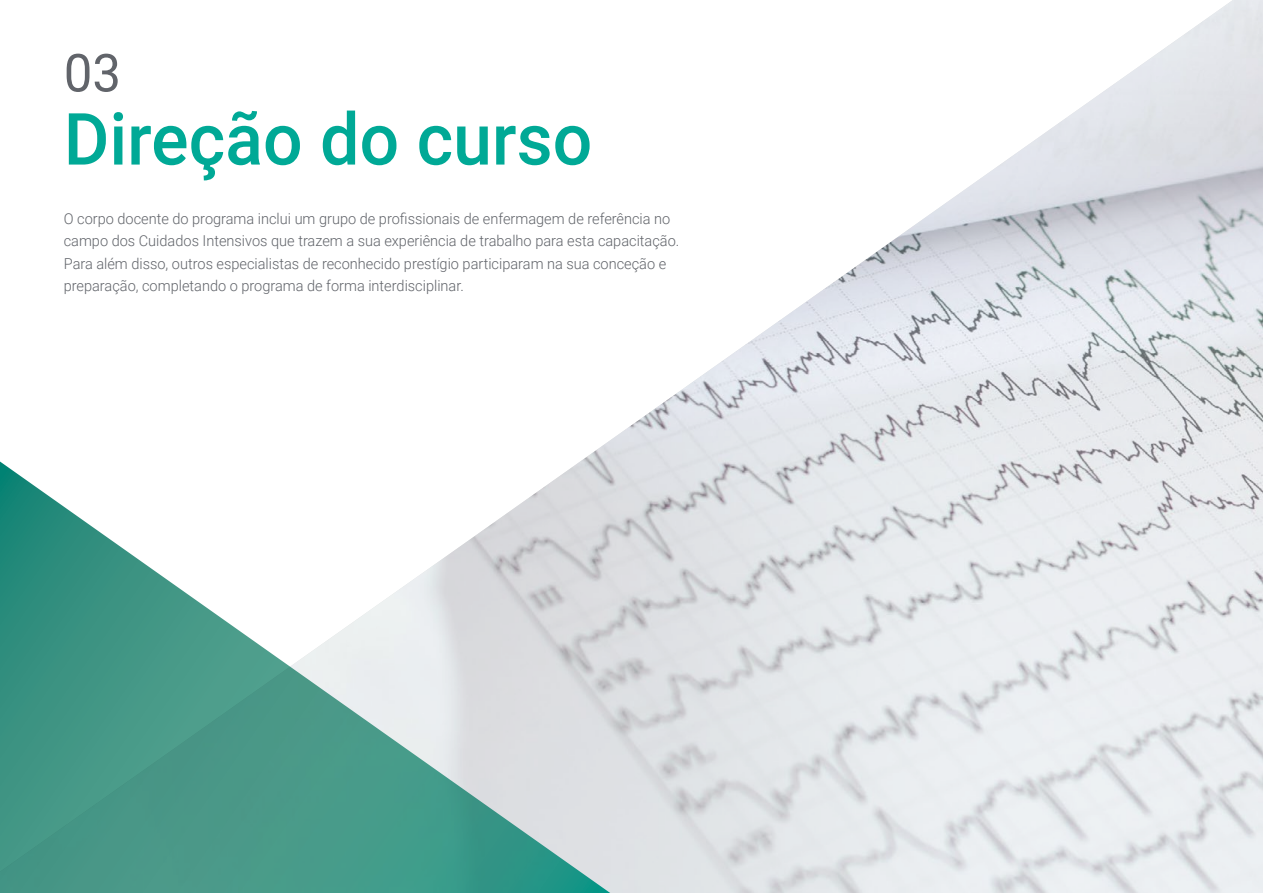
<style>
.page{position:relative;width:1263px;height:893px;background:#fff}
.page>*{position:absolute;margin:0;border:0;box-sizing:border-box;transform-origin:0 0}
.t1{font:500 72px "Roboto";color:#00a996}
.t2{font:52.5px "Roboto";color:#61646a}
.t3{font:300 15px/22.5px "Roboto";color:#61646a}
</style>
<div class="page">
<img style="left:602px;top:0;width:661px;height:893px">
<svg style="left:0;top:446px;width:640px;height:447px"></svg>
<h2 class="t2" style="left:64px;top:36px;width:59px">03</h2>
<h1 class="t1" style="left:64px;top:89px;width:530px">Direção do curso</h1>
<p class="t3" style="left:64px;top:207px;width:617px">O corpo docente do programa inclui um grupo de profissionais de enfermagem de referência no campo dos Cuidados Intensivos que trazem a sua experiência de trabalho para esta capacitação.<br>Para além disso, outros especialistas de reconhecido prestígio participaram na sua conceção e preparação, completando o programa de forma interdisciplinar.</p>
</div>
